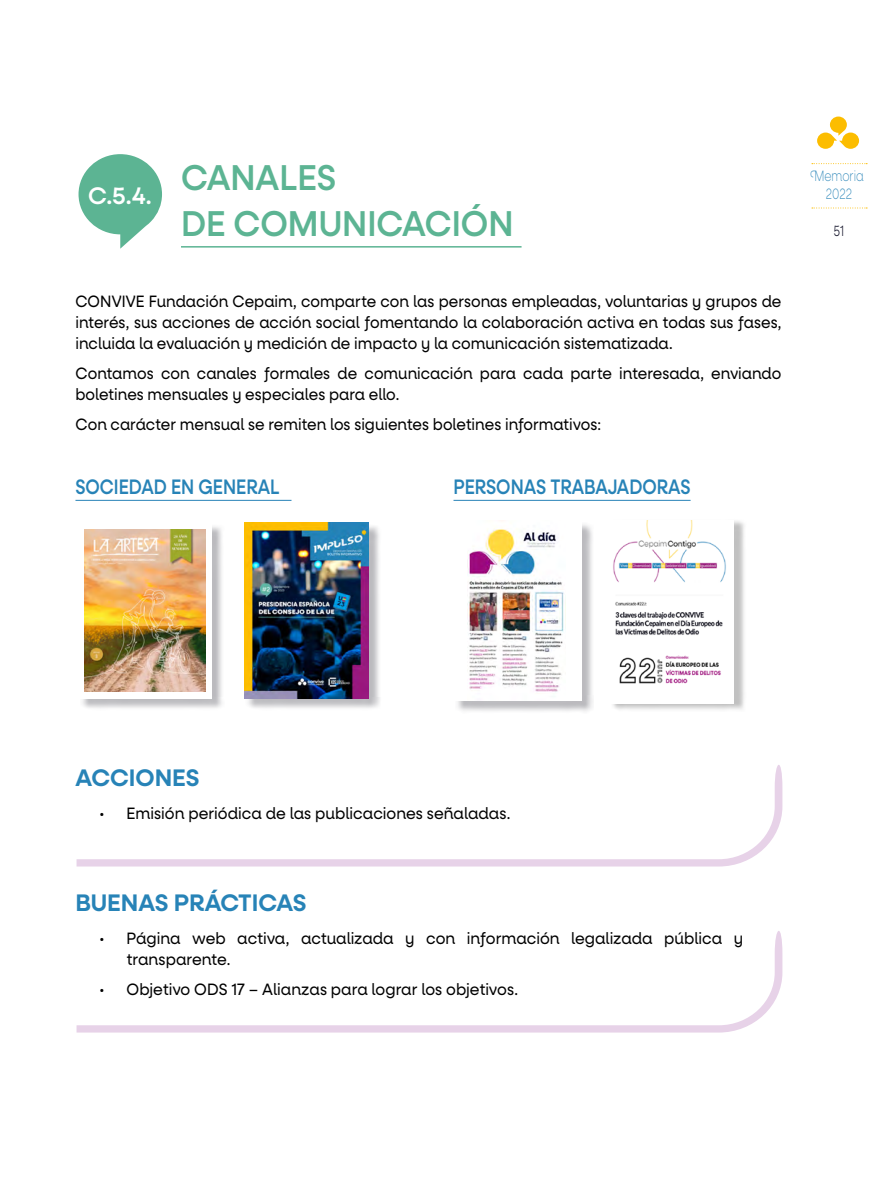
<style>
.page{position:relative;width:893px;height:1191px;background:#fff}
.page>*{position:absolute;margin:0;border:0;box-sizing:border-box;transform-origin:0 0}
.t1{font:500 36px/46.2px "Neulis Alt";color:#5cb493;scale:.95 1}
.t2{font:600 24px "Neulis Alt";color:#2783b7}
.t3{font:500 24px "Neulis Alt";color:#fff}
.t4{font:500 21px "Neulis Alt";color:#2783b7;scale:.85 1}
.t5{font:16.5px/21px "Neulis Alt";letter-spacing:.005em;color:#000;text-align:justify;scale:.93 1}
.t6{font:16.5px/21px "Neulis Alt";letter-spacing:.005em;color:#000;scale:.95 1}
.t7{font:200 15px/18px "Neulis Alt";color:#2783b7;text-align:center;scale:.75 1}
.t8{font:300 15px "Neulis";color:#121329;scale:.75 1}
</style>
<div class="page">
<svg style="left:817px;top:117px;width:42px;height:32px"></svg>
<svg style="left:812px;top:163px;width:55px;height:1px"></svg>
<svg style="left:812px;top:208px;width:55px;height:1px"></svg>
<hr style="left:181px;top:246px;width:341px;height:1px;background:#5cb493">
<svg style="left:79px;top:154px;width:83px;height:95px"></svg>
<hr style="left:75px;top:500px;width:216px;height:1px;background:#2783b7">
<hr style="left:453px;top:500px;width:238px;height:1px;background:#2783b7">
<svg style="left:77px;top:765px;width:705px;height:101px"></svg>
<svg style="left:77px;top:931px;width:705px;height:101px"></svg>
<div style="left:611px;top:519px;width:135px;height:192px;background:#000;opacity:.25"></div>
<img style="left:611px;top:520px;width:123px;height:183px">
<div style="left:455px;top:522px;width:139px;height:191px;background:#3d3c47;opacity:.35"></div>
<div style="left:453px;top:520px;width:128px;height:180px;background:#fff"></div>
<img style="left:468px;top:528px;width:98px;height:164px">
<div style="left:80px;top:524px;width:144px;height:186px;background:#3d3c47;opacity:.35"></div>
<div style="left:79px;top:522px;width:133px;height:176px;background:#fff"></div>
<img style="left:85px;top:529px;width:121px;height:162px">
<div style="left:246px;top:524px;width:136px;height:186px;background:#3d3c47;opacity:.35"></div>
<img style="left:244px;top:522px;width:125px;height:176px">
<h2 class="t3" style="left:88px;top:182px;width:65px">C.5.4.</h2>
<h1 class="t1" style="left:181px;top:155px;width:351px">CANALES<br>DE COMUNICACIÓN</h1>
<p class="t5" style="left:75px;top:291px;width:761px">CONVIVE Fundación Cepaim, comparte con las personas empleadas, voluntarias y grupos de interés, sus acciones de acción social fomentando la colaboración activa en todas sus fases, incluida la evaluación y medición de impacto y la comunicación sistematizada.</p>
<p class="t5" style="left:75px;top:363px;width:761px">Contamos con canales formales de comunicación para cada parte interesada, enviando boletines mensuales y especiales para ello.</p>
<p class="t5" style="left:75px;top:414px;width:567px">Con carácter mensual se remiten los siguientes boletines informativos:</p>
<p class="t4" style="left:75px;top:475px;width:242px">SOCIEDAD EN GENERAL</p>
<p class="t4" style="left:453px;top:475px;width:280px">PERSONAS TRABAJADORAS</p>
<p class="t7" style="left:814px;top:167px;width:67px">Memoria<br>2022</p>
<p class="t8" style="left:833px;top:222px;width:16px">51</p>
<h2 class="t2" style="left:75px;top:763px;width:126px">ACCIONES</h2>
<p class="t6" style="left:99px;top:803px;width:434px">• Emisión periódica de las publicaciones señaladas.</p>
<h2 class="t2" style="left:75px;top:888px;width:233px">BUENAS PRÁCTICAS</h2>
<p class="t6" style="left:126px;top:928px;width:650px;text-indent:-27px">• Página web activa, actualizada y con información legalizada pública y transparente.</p>
<p class="t6" style="left:99px;top:979px;width:442px">• Objetivo ODS 17 – Alianzas para lograr los objetivos.</p>
</div>
